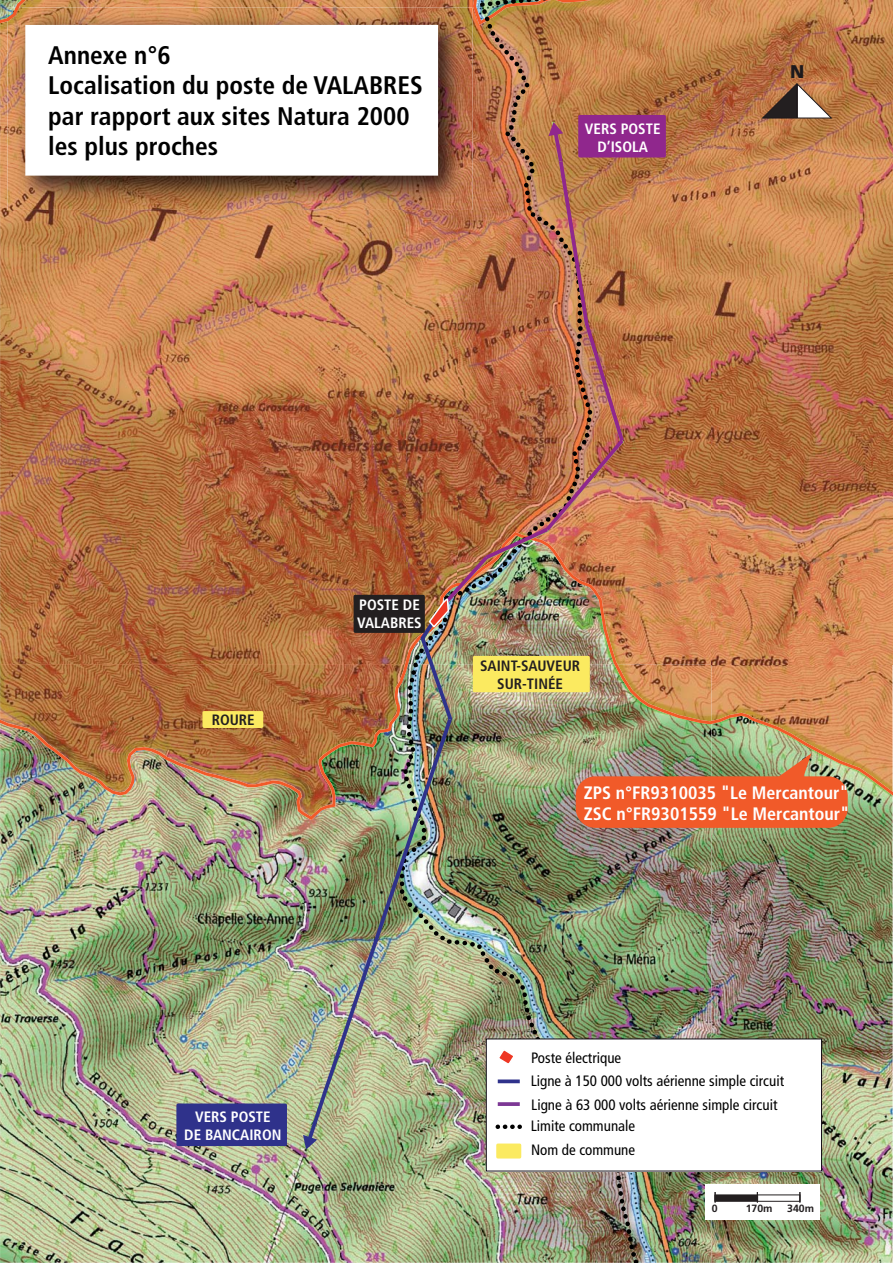
<style>
.page{position:relative;width:893px;height:1263px;background:#fff}
.page>*{position:absolute;margin:0;border:0;box-sizing:border-box;transform-origin:0 0}
.t1{font:700 condensed 25.5px/30.6px "Frutiger";color:#000}
.t2{font:900 18.45px "Frutiger";color:#1d191c}
.t3{font:700 condensed 18px/21.6px "Frutiger";color:#fff}
.t4{font:condensed 15px/21.9px "Frutiger";color:#000}
.t5{font:700 condensed 15px/18px "Frutiger";color:#fff;text-align:center}
.t6{font:700 condensed 15px/18px "Frutiger";color:#231f20;text-align:center}
.t7{font:700 10.5px "Frutiger";color:#231f20}
</style>
<div class="page">
<img style="left:0;top:838px;width:397px;height:425px">
<img style="left:0;top:0;width:397px;height:838px">
<img style="left:397px;top:0;width:495px;height:1263px">
<img style="left:305px;top:715px;width:150px;height:429px">
<svg style="left:303px;top:1135px;width:14px;height:15px"></svg>
<img style="left:418px;top:120px;width:209px;height:604px">
<div style="left:580px;top:116px;width:84px;height:40px;background:#90278d"></div>
<div style="left:578px;top:115px;width:88px;height:43px;border:3px solid #90278d"></div>
<div style="left:178px;top:1105px;width:107px;height:40px;background:#2f328b"></div>
<div style="left:176px;top:1104px;width:111px;height:42px;border:3px solid #2f328b"></div>
<div style="left:355px;top:596px;width:68px;height:35px;background:#231f20"></div>
<div style="left:354px;top:595px;width:71px;height:38px;border:3px solid #231f20"></div>
<div style="left:474px;top:657px;width:114px;height:34px;background:#fbea60"></div>
<div style="left:473px;top:656px;width:117px;height:36px;border:3px solid #fbea60"></div>
<div style="left:204px;top:713px;width:58px;height:13px;background:#fbea60"></div>
<div style="left:202px;top:711px;width:61px;height:17px;border:3px solid #fbea60"></div>
<svg style="left:762px;top:83px;width:70px;height:36px"></svg>
<div style="left:706px;top:1184px;width:114px;height:36px;background:#fff"></div>
<div style="left:715px;top:1195px;width:85px;height:7px;border:1px solid #231f20"></div>
<div style="left:715px;top:1195px;width:42px;height:6px;background:#231f20"></div>
<img style="left:8px;top:7px;width:464px;height:203px">
<img style="left:8px;top:7px;width:11px;height:14px">
<div style="left:26px;top:26px;width:411px;height:149px;background:#fff"></div>
<div style="left:25px;top:25px;width:413px;height:151px;border:2px solid #fff"></div>
<div style="left:486px;top:1039px;width:335px;height:132px;background:#fff"></div>
<svg style="left:499px;top:1050px;width:14px;height:14px"></svg>
<svg style="left:498px;top:1102px;width:22px;height:4px"></svg>
<hr style="left:498px;top:1080px;width:22px;height:3px;background:#2f328b">
<svg style="left:505px;top:1125px;width:16px;height:4px"></svg>
<div style="left:498px;top:1145px;width:22px;height:12px;background:#fbea60"></div>
<div style="left:496px;top:1144px;width:25px;height:15px;border:3px solid #fbea60"></div>
<h1 class="t1" style="left:48px;top:42px;width:376px">Annexe n°6<br>Localisation du poste de VALABRES par rapport aux sites Natura 2000 les plus proches</h1>
<p class="t5" style="left:585px;top:121px;width:77px">VERS POSTE<br>D’ISOLA</p>
<p class="t2" style="left:790px;top:64px;width:16px">N</p>
<p class="t6" style="left:212px;top:712px;width:45px">ROURE</p>
<p class="t5" style="left:357px;top:597px;width:66px;text-align:left">POSTE DE<br>VALABRES</p>
<p class="t6" style="left:480px;top:658px;width:102px">SAINT-SAUVEUR<br>SUR-TINÉE</p>
<p class="t3" style="left:584px;top:783px;width:267px">ZPS n°FR9310035 "Le Mercantour"<br>ZSC n°FR9301559 "Le Mercantour"</p>
<p class="t5" style="left:184px;top:1109px;width:99px">VERS POSTE<br>DE BANCAIRON</p>
<p class="t4" style="left:531px;top:1048px;width:91px">Poste électrique</p>
<p class="t4" style="left:531px;top:1095px;width:248px">Ligne à 63 000 volts aérienne simple circuit<br>Limite communale</p>
<p class="t4" style="left:531px;top:1140px;width:106px">Nom de commune</p>
<p class="t4" style="left:531px;top:1071px;width:255px">Ligne à 150 000 volts aérienne simple circuit</p>
<p class="t7" style="left:712px;top:1204px;width:7px">0</p>
<p class="t7" style="left:746px;top:1204px;width:28px">170m</p>
<p class="t7" style="left:787px;top:1204px;width:28px">340m</p>
</div>
